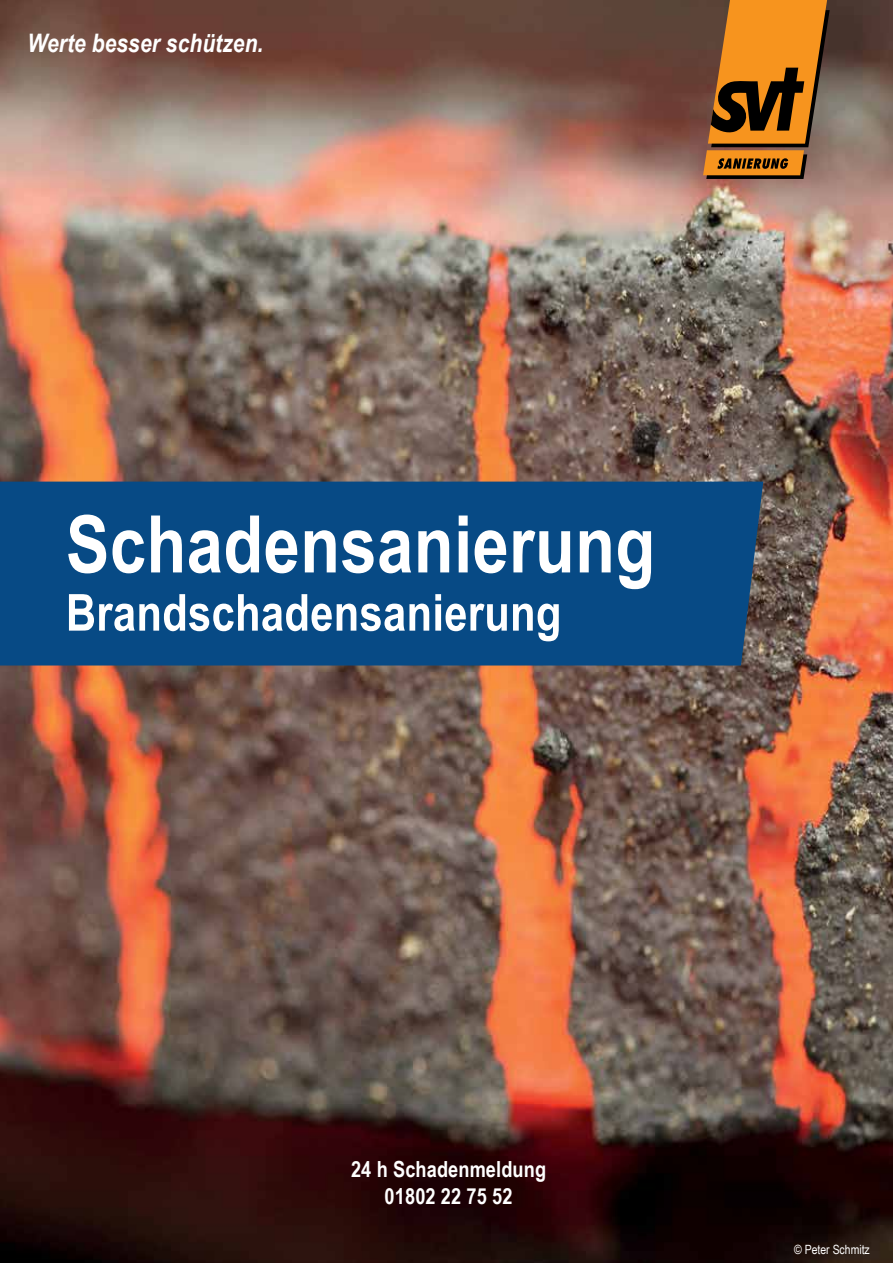
<style>
.page{position:relative;width:893px;height:1263px;background:#fff}
.page>*{position:absolute;margin:0;border:0;box-sizing:border-box;transform-origin:0 0}
.t1{font:700 79.5px "Arial Narrow";letter-spacing:.005em;color:#fff}
.t2{font:700 51px "Arial Narrow";letter-spacing:.005em;color:#fff}
.t3{font:italic 700 25.5px "Arial Narrow";letter-spacing:.005em;color:#fff}
.t4{font:700 22.2px/26.5px "Arial Narrow";letter-spacing:.005em;color:#fff;text-align:center}
.t5{font:12.75px "Arial Narrow";color:#fff}
</style>
<div class="page">
<img style="left:0;top:0;width:893px;height:1263px">
<div style="left:0;top:482px;width:763px;height:183px;background:#074a85"></div>
<svg style="left:703px;top:0;width:127px;height:179px;background:#a46622"></svg>
<p class="t3" style="left:28px;top:24px;width:237px">Werte besser schützen.</p>
<h1 class="t1" style="left:66px;top:484px;width:591px">Schadensanierung</h1>
<h2 class="t2" style="left:66px;top:574px;width:497px">Brandschadensanierung</h2>
<p class="t4" style="left:351px;top:1155px;width:197px">24 h Schadenmeldung<br>01802 22 75 52</p>
<p class="t5" style="left:794px;top:1240px;width:77px">© Peter Schmitz</p>
</div>
